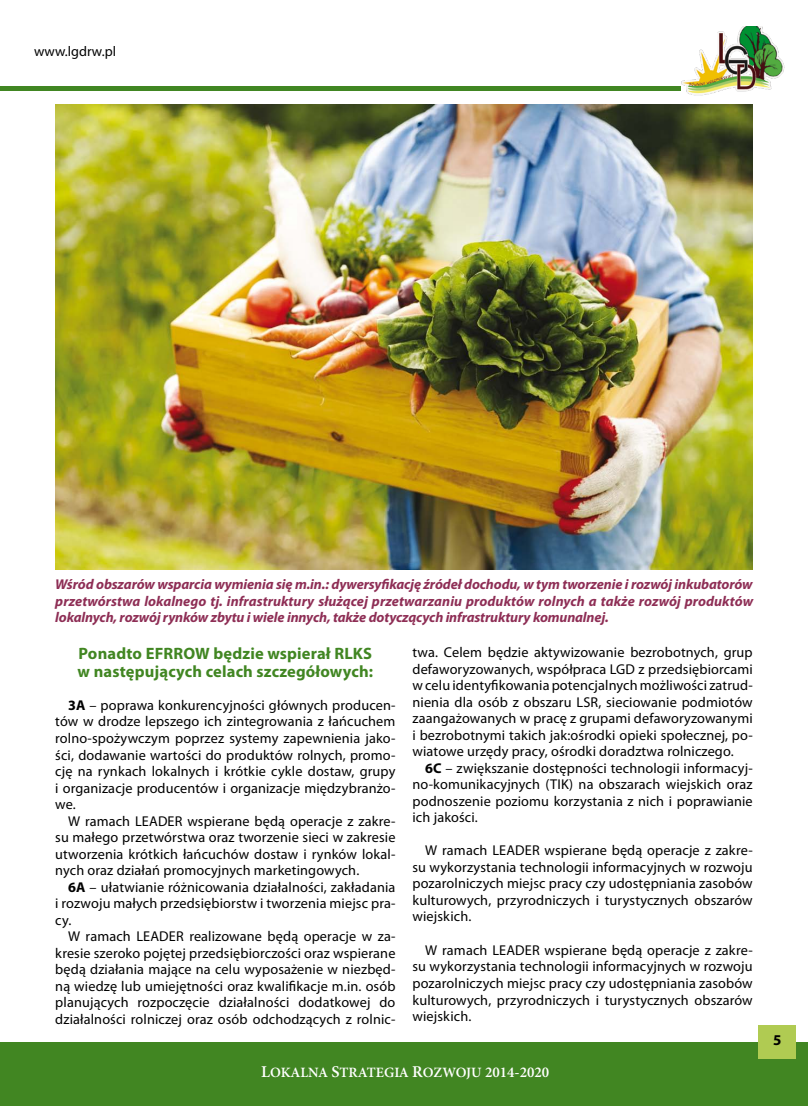
<style>
.page{position:relative;width:808px;height:1106px;background:#fff}
.page>*{position:absolute;margin:0;border:0;box-sizing:border-box;transform-origin:0 0}
.t1{font:700 16.5px/18px "Myriad Pro";letter-spacing:.01em;color:#418622}
.t2{font:700 15px "Myriad Pro";color:#000}
.t3{font:14.25px/16.5px "Myriad Pro";letter-spacing:.01em;color:#000;text-align:justify}
.t4{font:italic 700 14.25px/16.5px "Myriad Pro";letter-spacing:-.01em;color:#8e2e55;text-align:justify}
.t5{font:600 14.25px "Minion Pro";color:#fff}
.t6{font:14.1px "Myriad Pro";color:#000}
.s1{font-weight:700}
.s2{font-size:16.5px}
.s3{font-size:15px}
</style>
<div class="page">
<img style="left:681px;top:26px;width:103px;height:70px">
<div style="left:0;top:1042px;width:808px;height:64px;background:#418622"></div>
<div style="left:759px;top:1025px;width:37px;height:33px;background:#b0cb52"></div>
<hr style="left:0;top:86px;width:680px;height:4px;background:#418622">
<img style="left:55px;top:105px;width:698px;height:464px">
<p class="t6" style="left:34px;top:43px;width:84px">www.lgdrw.pl</p>
<p class="t4" style="left:55px;top:575px;width:699px">Wśród obszarów wsparcia wymienia się m.in.: dywersyfikację źródeł dochodu, w tym tworzenie i rozwój inkubatorów przetwórstwa lokalnego tj. infrastruktury służącej przetwarzaniu produktów rolnych a także rozwój produktów lokalnych, rozwój rynków zbytu i wiele innych, także dotyczących infrastruktury komunalnej.</p>
<p class="t1" style="left:78px;top:644px;width:297px">Ponadto EFRROW będzie wspierał RLKS w następujących celach szczegółowych:</p>
<p class="t3" style="left:55px;top:696px;width:342px;text-indent:13px"><span class="s1">3A</span> – poprawa konkurencyjności głównych producen&shy;tów w drodze lepszego ich zintegrowania z łańcuchem rolno-spożywczym poprzez systemy zapewnienia jako&shy;ści, dodawanie wartości do produktów rolnych, promo&shy;cję na rynkach lokalnych i krótkie cykle dostaw, grupy i organizacje producentów i organizacje międzybranżo&shy;we.</p>
<p class="t3" style="left:55px;top:812px;width:342px;text-indent:13px">W ramach LEADER wspierane będą operacje z zakre&shy;su małego przetwórstwa oraz tworzenie sieci w zakresie utworzenia krótkich łańcuchów dostaw i rynków lokal&shy;nych oraz działań promocyjnych marketingowych.</p>
<p class="t3" style="left:55px;top:878px;width:342px;text-indent:13px"><span class="s1">6A</span> – ułatwianie różnicowania działalności, zakładania i rozwoju małych przedsiębiorstw i tworzenia miejsc pra&shy;cy.</p>
<p class="t3" style="left:55px;top:927px;width:342px;text-indent:13px">W ramach LEADER realizowane będą operacje w za&shy;kresie szeroko pojętej przedsiębiorczości oraz wspierane będą działania mające na celu wyposażenie w niezbęd&shy;ną wiedzę lub umiejętności oraz kwalifikacje m.in. osób planujących rozpoczęcie działalności dodatkowej do działalności rolniczej oraz osób odchodzących z rolnic-</p>
<p class="t3" style="left:412px;top:644px;width:342px">twa. Celem będzie aktywizowanie bezrobotnych, grup defaworyzowanych, współpraca LGD z przedsiębiorcami w celu identyfikowania potencjalnych możliwości zatrud&shy;nienia dla osób z obszaru LSR, sieciowanie podmiotów zaangażowanych w pracę z grupami defaworyzowanymi i bezrobotnymi takich jak:ośrodki opieki społecznej, po&shy;wiatowe urzędy pracy, ośrodki doradztwa rolniczego.</p>
<p class="t3" style="left:412px;top:759px;width:342px;text-indent:13px"><span class="s1">6C</span> – zwiększanie dostępności technologii informacyj&shy;no-komunikacyjnych (TIK) na obszarach wiejskich oraz podnoszenie poziomu korzystania z nich i poprawianie ich jakości.</p>
<p class="t3" style="left:412px;top:842px;width:342px;text-indent:13px">W ramach LEADER wspierane będą operacje z zakre&shy;su wykorzystania technologii informacyjnych w rozwoju pozarolniczych miejsc pracy czy udostępniania zasobów kulturowych, przyrodniczych i turystycznych obszarów wiejskich.</p>
<p class="t3" style="left:412px;top:941px;width:342px;text-indent:13px">W ramach LEADER wspierane będą operacje z zakre&shy;su wykorzystania technologii informacyjnych w rozwoju pozarolniczych miejsc pracy czy udostępniania zasobów kulturowych, przyrodniczych i turystycznych obszarów wiejskich.</p>
<p class="t5" style="left:261px;top:1062px;width:290px"><span class="s2">L</span>OKALNA <span class="s2">S</span>TRATEGIA <span class="s2">R</span>OZWOJU <span class="s3">2014-2020</span></p>
<p class="t2" style="left:773px;top:1030px;width:10px">5</p>
</div>
